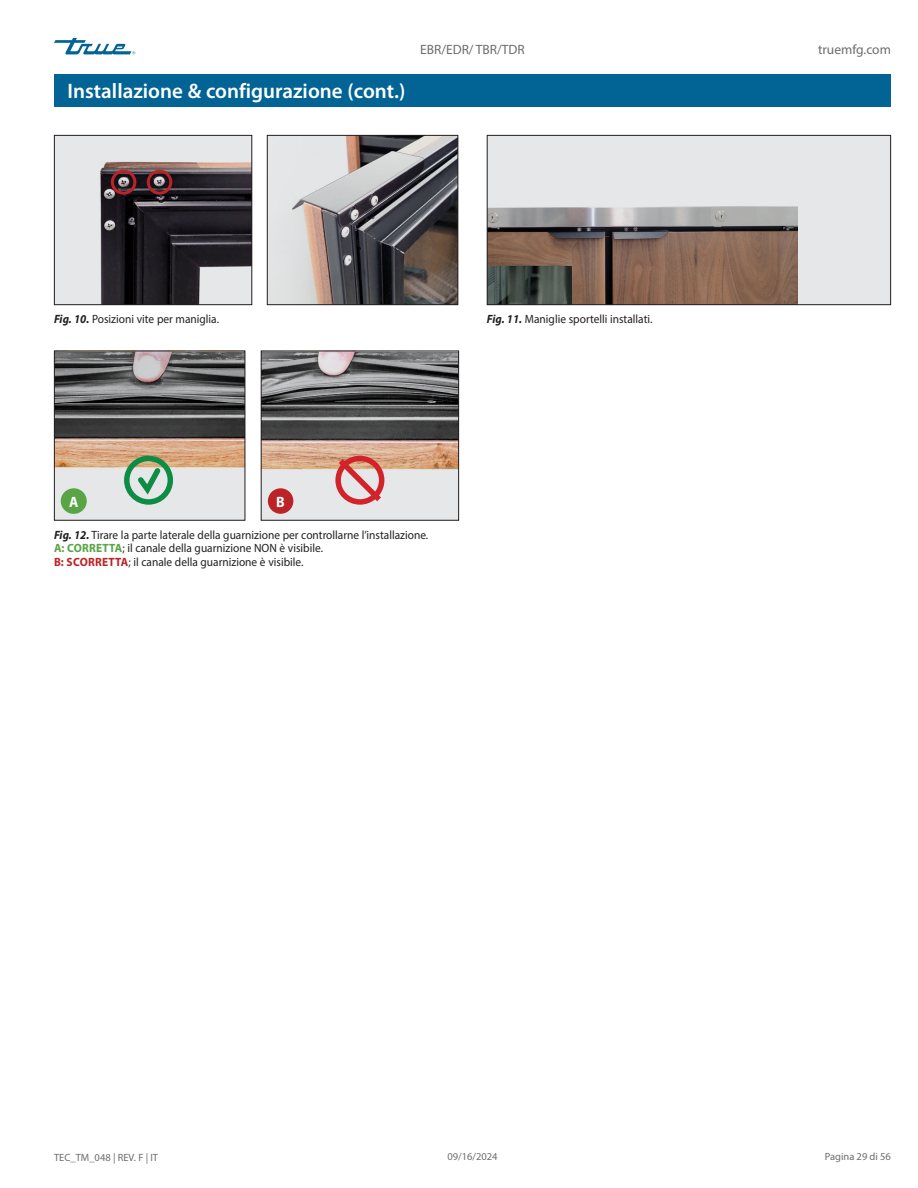
<style>
.page{position:relative;width:918px;height:1188px;background:#fff}
.page>*{position:absolute;margin:0;border:0;box-sizing:border-box;transform-origin:0 0}
.Title_bar_Page_header{font:600 21px "Myriad Pro";color:#fff}
.Body_Text_light_Normal{font:700 15px "Myriad Pro";color:#fff;scale:.95 1}
.t1{font:13.5px "Myriad Pro";color:#6c6d70}
.Caption_FIG_Regular{font:12px/13.5px "Myriad Pro";color:#231f20;scale:.95 1}
.t2{font:10.5px "Myriad Pro";color:#6c6d70}
.s1{font-weight:700;font-style:italic}
.s2{font-weight:700;color:#59a445}
.s3{font-weight:700;color:#bc2326}
</style>
<div class="page">
<svg style="left:54px;top:38px;width:81px;height:16px"></svg>
<img style="left:263px;top:353px;width:194px;height:166px">
<div style="left:261px;top:351px;width:198px;height:170px;border:1px solid #231f20"></div>
<img style="left:56px;top:353px;width:187px;height:166px">
<div style="left:54px;top:351px;width:191px;height:170px;border:1px solid #231f20"></div>
<div style="left:487px;top:135px;width:404px;height:170px;background:#e6e7e9"></div>
<img style="left:489px;top:206px;width:309px;height:97px">
<div style="left:487px;top:135px;width:404px;height:170px;border:1px solid #231f20"></div>
<div style="left:268px;top:488px;width:25px;height:26px;background:#bc2326;border-radius:50%"></div>
<div style="left:61px;top:488px;width:26px;height:26px;background:#59a445;border-radius:50%"></div>
<svg style="left:335px;top:456px;width:49px;height:49px;background:#db8d8b"></svg>
<svg style="left:124px;top:456px;width:49px;height:49px;background:#8eba98"></svg>
<img style="left:56px;top:137px;width:194px;height:166px">
<div style="left:54px;top:135px;width:198px;height:170px;border:1px solid #231f20"></div>
<img style="left:269px;top:137px;width:187px;height:166px">
<div style="left:267px;top:135px;width:191px;height:170px;border:1px solid #231f20"></div>
<div style="left:147px;top:170px;width:25px;height:25px;border:3px solid #bc2326;border-radius:50%"></div>
<div style="left:111px;top:170px;width:25px;height:25px;border:3px solid #bc2326;border-radius:50%"></div>
<div style="left:54px;top:74px;width:837px;height:33px;background:#016495"></div>
<p class="Title_bar_Page_header" style="left:68px;top:80px;width:339px">Installazione &amp; configurazione (cont.)</p>
<p class="t1" style="left:420px;top:42px;width:106px">EBR/EDR/ TBR/TDR</p>
<p class="Caption_FIG_Regular" style="left:54px;top:312px;width:175px"><span class="s1">Fig. 10.</span> Posizioni vite per maniglia.</p>
<p class="Body_Text_light_Normal" style="left:69px;top:492px;width:11px">A</p>
<p class="Body_Text_light_Normal" style="left:276px;top:492px;width:11px">B</p>
<p class="Caption_FIG_Regular" style="left:487px;top:312px;width:176px"><span class="s1">Fig. 11.</span> Maniglie sportelli installati.</p>
<p class="Caption_FIG_Regular" style="left:54px;top:528px;width:395px"><span class="s1">Fig. 12.</span> Tirare la parte laterale della guarnizione per controllarne l’installazione.<br><span class="s2">A: CORRETTA</span>; il canale della guarnizione NON è visibile.<br><span class="s3">B: SCORRETTA</span>; il canale della guarnizione è visibile.</p>
<p class="t1" style="left:818px;top:42px;width:74px">truemfg.com</p>
<p class="t2" style="left:54px;top:1151px;width:106px">TEC_TM_048 | REV. F | IT</p>
<p class="t2" style="left:447px;top:1150px;width:52px">09/16/2024</p>
<p class="t2" style="left:825px;top:1150px;width:68px">Pagina 29 di 56</p>
</div>
